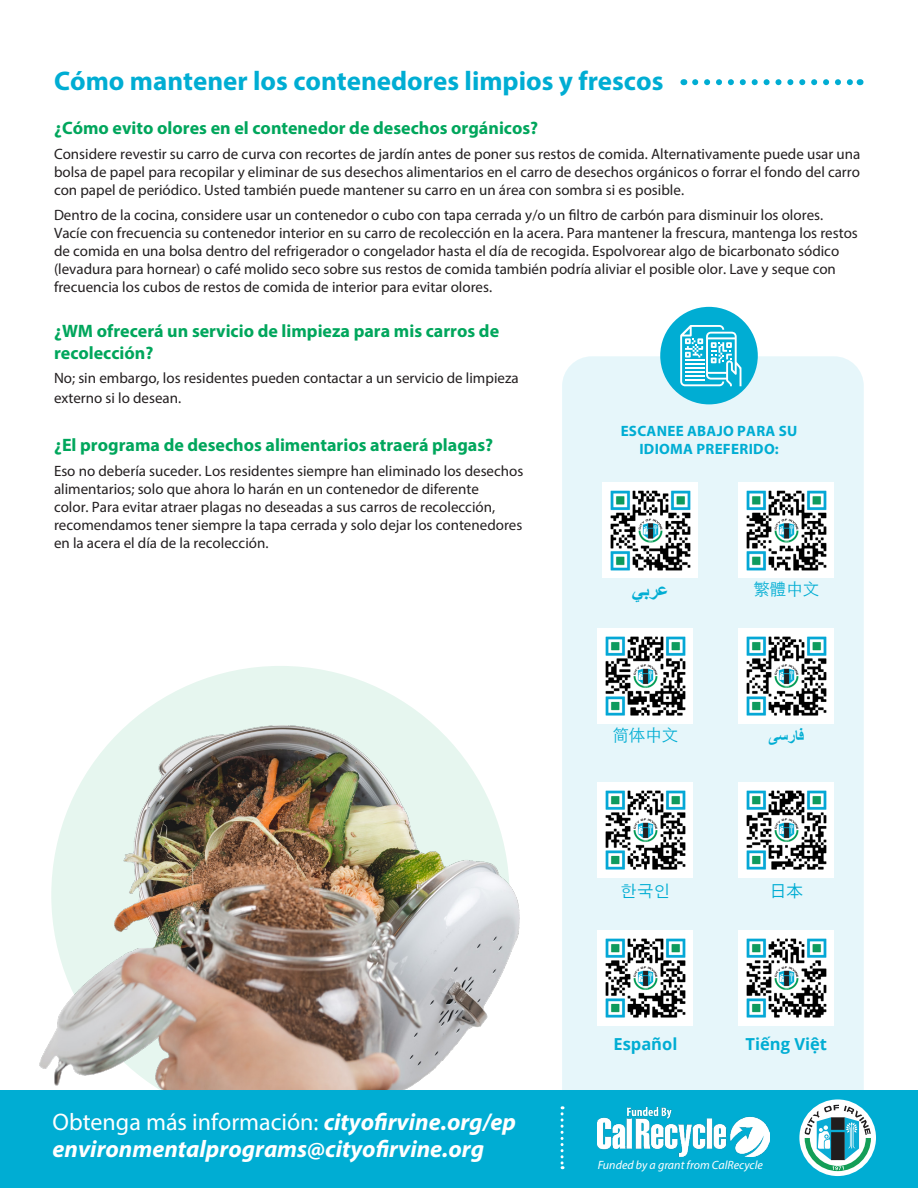
<style>
.page{position:relative;width:918px;height:1188px;background:#fff}
.page>*{position:absolute;margin:0;border:0;box-sizing:border-box;transform-origin:0 0}
.t1{font:700 27px "Myriad Pro";color:#00add3}
.t2{font:24px "Myriad Pro";color:#fff}
.t3{font:italic 700 24px "Myriad Pro";color:#fff}
.Paragraph_Style_1{font:700 19.8px "Arial";color:#00add3}
.Paragraph_Style_1-2{font:700 18px/21.6px "Myriad Pro";color:#00a65c}
.Paragraph_Style_1-3{font:700 16.5px "Open Sans";color:#00add3}
.Paragraph_Style_1-4{font:300 16.5px "ST Heiti SC";color:#00add3}
.Paragraph_Style_1-5{font:700 16.5px "Arial";color:#00add3}
.Paragraph_Style_1-6{font:16.5px "Apple Gothic";color:#00add3}
.Paragraph_Style_1-7{font:16.5px "Koz Go Pr 6 N";color:#00add3}
.Paragraph_Style_1-8{font:15px/18px "Myriad Pro";color:#231f20}
.Paragraph_Style_1-9{font:700 15px/18px "Myriad Pro";letter-spacing:.02em;color:#00add3;text-align:center}
.Paragraph_Style_1-10{font:italic 12px "Myriad Pro";color:#fff}
.s1{font-weight:700;font-style:italic}
</style>
<div class="page">
<div style="left:562px;top:356px;width:302px;height:804px;background:#e6f6fa;border-radius:30px"></div>
<img style="left:603px;top:483px;width:95px;height:95px">
<img style="left:598px;top:782px;width:95px;height:95px">
<img style="left:739px;top:782px;width:95px;height:95px">
<img style="left:598px;top:931px;width:95px;height:95px">
<img style="left:739px;top:931px;width:95px;height:95px">
<img style="left:739px;top:483px;width:95px;height:95px">
<img style="left:598px;top:628px;width:95px;height:95px">
<img style="left:739px;top:628px;width:95px;height:95px">
<div style="left:660px;top:307px;width:98px;height:97px;background:#00add3;border-radius:50%"></div>
<svg style="left:680px;top:325px;width:61px;height:61px"></svg>
<svg style="left:695px;top:79px;width:158px;height:6px"></svg>
<div style="left:51px;top:666px;width:459px;height:458px;background:#e6f6ef;border-radius:50%"></div>
<img style="left:39px;top:726px;width:480px;height:365px">
<div style="left:0;top:1091px;width:918px;height:97px;background:#00add3"></div>
<svg style="left:799px;top:1099px;width:77px;height:77px"></svg>
<svg style="left:805px;top:1105px;width:66px;height:66px"></svg>
<img style="left:598px;top:1108px;width:172px;height:49px">
<svg style="left:561px;top:1106px;width:3px;height:63px"></svg>
<p class="t1" style="left:54px;top:63px;width:611px">Cómo mantener los contenedores limpios y frescos</p>
<p class="Paragraph_Style_1-2" style="left:54px;top:117px;width:486px">¿Cómo evito olores en el contenedor de desechos orgánicos?</p>
<p class="Paragraph_Style_1-8" style="left:54px;top:145px;width:808px;text-align:justify">Considere revestir su carro de curva con recortes de jardín antes de poner sus restos de comida. Alternativamente puede usar una bolsa de papel para recopilar y eliminar de sus desechos alimentarios en el carro de desechos orgánicos o forrar el fondo del carro con papel de periódico. Usted también puede mantener su carro en un área con sombra si es posible.</p>
<p class="Paragraph_Style_1-8" style="left:54px;top:205px;width:805px">Dentro de la cocina, considere usar un contenedor o cubo con tapa cerrada y/o un filtro de carbón para disminuir los olores.<br>Vacíe con frecuencia su contenedor interior en su carro de recolección en la acera. Para mantener la frescura, mantenga los restos de comida en una bolsa dentro del refrigerador o congelador hasta el día de recogida. Espolvorear algo de bicarbonato sódico (levadura para hornear) o café molido seco sobre sus restos de comida también podría aliviar el posible olor. Lave y seque con frecuencia los cubos de restos de comida de interior para evitar olores.</p>
<p class="Paragraph_Style_1-2" style="left:54px;top:320px;width:447px">¿WM ofrecerá un servicio de limpieza para mis carros de recolección?</p>
<p class="Paragraph_Style_1-8" style="left:54px;top:368px;width:466px;line-height:19.8px">No; sin embargo, los residentes pueden contactar a un servicio de limpieza externo si lo desean.</p>
<p class="Paragraph_Style_1-2" style="left:54px;top:433px;width:441px">¿El programa de desechos alimentarios atraerá plagas?</p>
<p class="Paragraph_Style_1-8" style="left:54px;top:461px;width:471px">Eso no debería suceder. Los residentes siempre han eliminado los desechos alimentarios; solo que ahora lo harán en un contenedor de diferente<br>color. Para evitar atraer plagas no deseadas a sus carros de recolección, recomendamos tener siempre la tapa cerrada y solo dejar los contenedores en la acera el día de la recolección.</p>
<p class="t2" style="left:52px;top:1107px;width:465px">Obtenga más información: <span class="s1">cityofirvine.org/ep</span></p>
<p class="t3" style="left:52px;top:1133px;width:433px">environmentalprograms@cityofirvine.org</p>
<p class="Paragraph_Style_1-9" style="left:621px;top:422px;width:178px">ESCANEE ABAJO PARA SU<br>IDIOMA PREFERIDO:</p>
<p class="Paragraph_Style_1" style="left:632px;top:578px;width:38px">عربي</p>
<p class="Paragraph_Style_1-4" style="left:612px;top:721px;width:68px">简体中文</p>
<p class="Paragraph_Style_1-4" style="left:753px;top:574px;width:68px">繁體中文</p>
<p class="Paragraph_Style_1-5" style="left:769px;top:726px;width:37px">سی فار</p>
<p class="Paragraph_Style_1-6" style="left:621px;top:882px;width:51px">한국인</p>
<p class="Paragraph_Style_1-7" style="left:770px;top:882px;width:35px">日本</p>
<p class="Paragraph_Style_1-3" style="left:613px;top:1033px;width:65px">Español</p>
<p class="Paragraph_Style_1-3" style="left:746px;top:1033px;width:83px">Tiếng Việt</p>
<p class="Paragraph_Style_1-10" style="left:598px;top:1158px;width:167px">Funded by a grant from CalRecycle</p>
</div>
